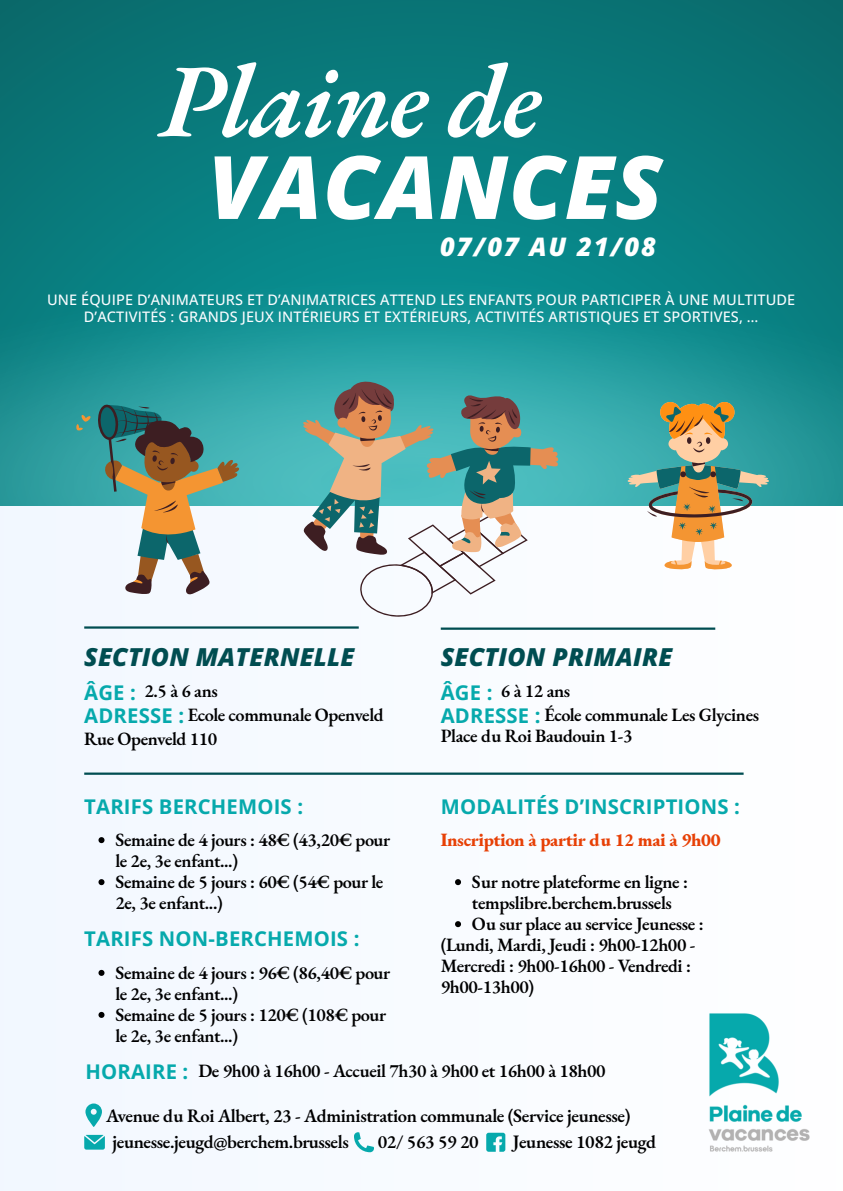
<style>
.page{position:relative;width:843px;height:1191px;background:#fff}
.page>*{position:absolute;margin:0;border:0;box-sizing:border-box;transform-origin:0 0}
.t1{font:italic 600 104.5px "EB Garamond";letter-spacing:-.02em;color:#fff}
.t2{font:italic 800 87.5px "Open Sans";letter-spacing:.01em;color:#fff}
.t3{font:italic 800 25.5px "Open Sans";letter-spacing:.075em;color:#fff}
.t4{font:italic 800 24.8px "Open Sans";letter-spacing:.01em;color:#004d51}
.t5{font:700 20.3px "Open Sans";letter-spacing:.01em;color:#06a9ac}
.t6{font:600 18.5px "EB Garamond";letter-spacing:-.02em;color:#000}
.t7{font:600 18.3px/21px "EB Garamond";letter-spacing:-.02em;color:#000}
.t8{font:800 18.3px "EB Garamond";letter-spacing:-.02em;color:#e74006}
.t9{font:600 18.3px "EB Garamond";letter-spacing:.08em;color:#000}
.t10{font:500 14.5px/17.2px "Open Sans";letter-spacing:.01em;color:#fafcff;text-align:center}
</style>
<div class="page">
<svg style="left:0;top:0;width:842px;height:266px;background:#087a7b"></svg>
<svg style="left:0;top:266px;width:842px;height:240px;background:#1c9596"></svg>
<div style="left:0;top:506px;width:842px;height:684px;background:#f8fbff"></div>
<hr style="left:84px;top:626px;width:274px;height:2px;background:#004d51">
<img style="left:709px;top:1013px;width:101px;height:139px">
<hr style="left:84px;top:772px;width:659px;height:2px;background:#004d51">
<svg style="left:85px;top:1103px;width:17px;height:23px"></svg>
<svg style="left:354px;top:1132px;width:20px;height:20px"></svg>
<svg style="left:84px;top:1134px;width:21px;height:15px"></svg>
<svg style="left:486px;top:1132px;width:19px;height:19px"></svg>
<hr style="left:440px;top:627px;width:275px;height:2px;background:#004d51">
<svg style="left:300px;top:376px;width:259px;height:241px"></svg>
<svg style="left:76px;top:414px;width:15px;height:16px"></svg>
<svg style="left:98px;top:404px;width:142px;height:190px"></svg>
<svg style="left:627px;top:398px;width:141px;height:172px"></svg>
<svg style="left:98px;top:837px;width:6px;height:6px"></svg>
<svg style="left:98px;top:879px;width:6px;height:6px"></svg>
<svg style="left:455px;top:879px;width:6px;height:6px"></svg>
<svg style="left:455px;top:921px;width:6px;height:6px"></svg>
<svg style="left:98px;top:969px;width:6px;height:6px"></svg>
<svg style="left:98px;top:1011px;width:6px;height:6px"></svg>
<p class="t1" style="left:159px;top:31px;width:383px">Plaine de</p>
<h5 class="t2" style="left:208px;top:125px;width:456px">VACANCES</h5>
<h5 class="t3" style="left:440px;top:229px;width:217px">07/07 AU 21/08</h5>
<h5 class="t10" style="left:47px;top:290px;width:749px">UNE ÉQUIPE D’ANIMATEURS ET D’ANIMATRICES ATTEND LES ENFANTS POUR PARTICIPER À UNE MULTITUDE<br>D’ACTIVITÉS : GRANDS JEUX INTÉRIEURS ET EXTÉRIEURS, ACTIVITÉS ARTISTIQUES ET SPORTIVES, …</h5>
<h3 class="t4" style="left:84px;top:639px;width:271px">SECTION MATERNELLE</h3>
<p class="t5" style="left:84px;top:678px;width:53px">ÂGE :</p>
<p class="t5" style="left:84px;top:701px;width:101px">ADRESSE :</p>
<p class="t7" style="left:188px;top:703px;width:197px">Ecole communale Openveld</p>
<p class="t7" style="left:84px;top:727px;width:134px">Rue Openveld 110</p>
<h2 class="t7" style="left:144px;top:680px;width:75px">2.5 à 6 ans</h2>
<h5 class="t5" style="left:84px;top:791px;width:220px">TARIFS BERCHEMOIS :</h5>
<h3 class="t7" style="left:115px;top:829px;width:276px">Semaine de 4 jours : 48€ (43,20€ pour le 2e, 3e enfant...)</h3>
<h4 class="t7" style="left:115px;top:871px;width:269px">Semaine de 5 jours : 60€ (54€ pour le<br>2e, 3e enfant...)</h4>
<p class="t5" style="left:84px;top:924px;width:277px">TARIFS NON-BERCHEMOIS :</p>
<p class="t7" style="left:115px;top:961px;width:276px">Semaine de 4 jours : 96€ (86,40€ pour le 2e, 3e enfant...)</p>
<h4 class="t7" style="left:115px;top:1003px;width:272px">Semaine de 5 jours : 120€ (108€ pour le 2e, 3e enfant...)</h4>
<p class="t4" style="left:440px;top:639px;width:233px">SECTION PRIMAIRE</p>
<h3 class="t5" style="left:440px;top:678px;width:53px">ÂGE :</h3>
<h5 class="t5" style="left:440px;top:701px;width:101px">ADRESSE :</h5>
<h4 class="t7" style="left:544px;top:703px;width:216px">École communale Les Glycines</h4>
<h5 class="t7" style="left:440px;top:725px;width:193px">Place du Roi Baudouin 1-3</h5>
<p class="t9" style="left:501px;top:678px;width:71px">6à12ans</p>
<h5 class="t5" style="left:440px;top:791px;width:301px">MODALITÉS D’INSCRIPTIONS :</h5>
<h5 class="t8" style="left:440px;top:827px;width:281px">Inscription à partir du 12 mai à 9h00</h5>
<p class="t7" style="left:472px;top:871px;width:217px">Sur notre plateforme en ligne :</p>
<h4 class="t7" style="left:472px;top:892px;width:201px">tempslibre.berchem.brussels</h4>
<h4 class="t7" style="left:472px;top:913px;width:233px">Ou sur place au service Jeunesse :</h4>
<p class="t7" style="left:440px;top:934px;width:256px">(Lundi, Mardi, Jeudi : 9h00-12h00 -<br>Mercredi : 9h00-16h00 - Vendredi :</p>
<p class="t7" style="left:440px;top:976px;width:95px">9h00-13h00)</p>
<h5 class="t5" style="left:85px;top:1057px;width:104px">HORAIRE :</h5>
<h4 class="t7" style="left:198px;top:1059px;width:408px">De 9h00 à 16h00 - Accueil 7h30 à 9h00 et 16h00 à 18h00</h4>
<p class="t6" style="left:106px;top:1102px;width:525px">Avenue du Roi Albert, 23 - Administration communale (Service jeunesse)</p>
<h5 class="t6" style="left:112px;top:1129px;width:238px">jeunesse.jeugd@berchem.brussels</h5>
<p class="t6" style="left:378px;top:1129px;width:102px">02/ 563 59 20</p>
<p class="t6" style="left:512px;top:1129px;width:144px">Jeunesse 1082 jeugd</p>
</div>
